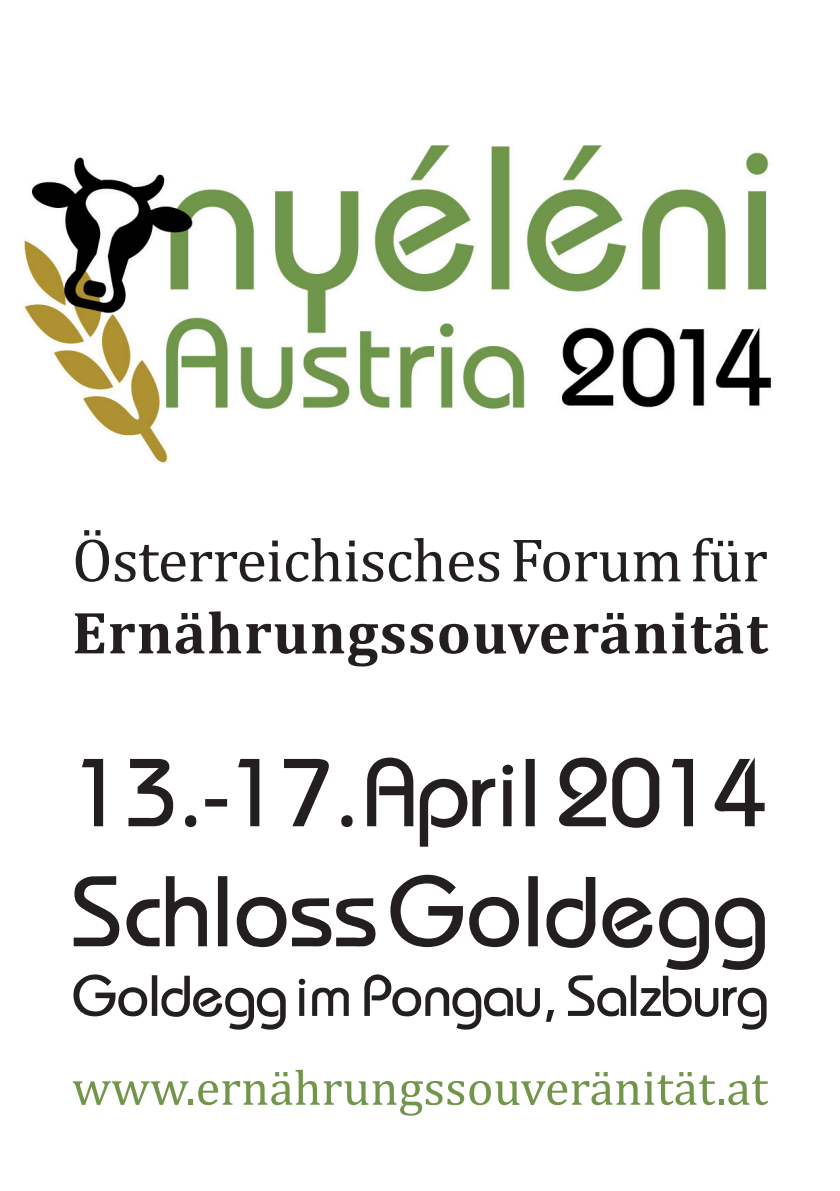
<style>
.page{position:relative;width:840px;height:1191px;background:#fff}
.page>*{position:absolute;margin:0;border:0;box-sizing:border-box;transform-origin:0 0}
.t1{font:100px "Bauhaus";color:#231f20}
.t2{font:96px "Bauhaus";letter-spacing:-.01em;color:#231f20}
.t3{font:62px "Cambria";letter-spacing:-.01em;color:#231f20}
.t4{font:700 60px "Cambria";letter-spacing:.02em;color:#231f20}
.t5{font:58px "Bauhaus";letter-spacing:-.015em;color:#231f20}
.t6{font:50px "Cambria";letter-spacing:.005em;color:#71954b}
</style>
<div class="page">
<img style="left:24px;top:145px;width:748px;height:318px">
<p class="t3" style="left:72px;top:523px;width:696px">Österreichisches Forum für</p>
<p class="t4" style="left:72px;top:590px;width:697px">Ernährungssouveränität</p>
<h2 class="t2" style="left:72px;top:733px;width:697px">13.-17. April 2014</h2>
<h1 class="t1" style="left:72px;top:849px;width:697px">Schloss Goldegg</h1>
<p class="t5" style="left:72px;top:959px;width:697px">Goldegg im Pongau, Salzburg</p>
<p class="t6" style="left:72px;top:1058px;width:697px">www.ernährungssouveränität.at</p>
</div>
